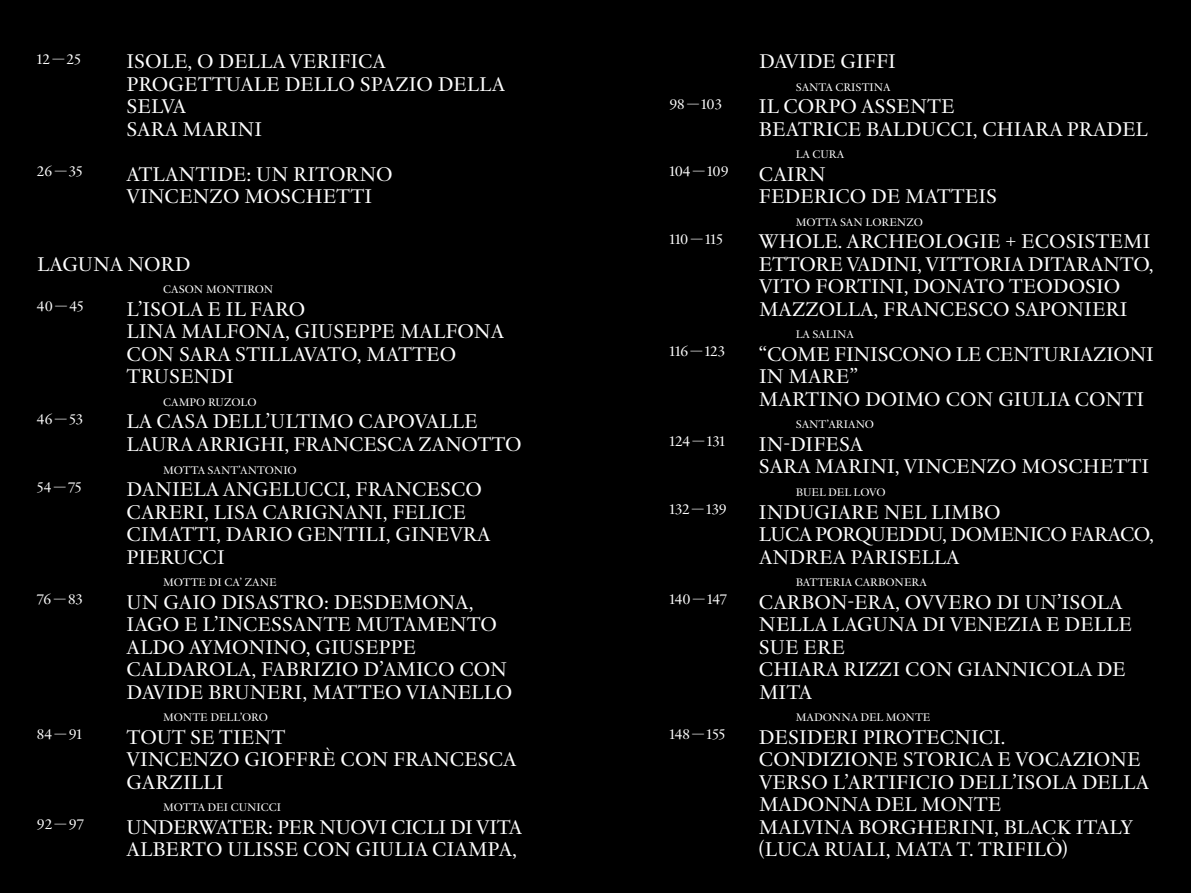
<style>
.page{position:relative;width:1191px;height:893px;background:#000}
.page>*{position:absolute;margin:0;border:0;box-sizing:border-box;transform-origin:0 0}
.t1{font:20.25px/22.5px "J Jannon";letter-spacing:.005em;color:#fff}
.t2{font:20.25px/22.5px "J Jannon";letter-spacing:-.015em;color:#fff}
.t3{font:14.25px "J Jannon";color:#fff}
.t4{font:11.25px "J Jannon";letter-spacing:.005em;color:#fff}
</style>
<div class="page">
<p class="t3" style="left:37px;top:49px;width:45px">12 — 25</p>
<p class="t1" style="left:126px;top:49px;width:380px">ISOLE, O DELLA VERIFICA<br>PROGETTUALE DELLO SPAZIO DELLA<br>SELVA<br>SARA MARINI</p>
<p class="t3" style="left:37px;top:161px;width:47px">26 — 35</p>
<p class="t1" style="left:126px;top:162px;width:268px">ATLANTIDE: UN RITORNO<br>VINCENZO MOSCHETTI</p>
<p class="t1" style="left:37px;top:252px;width:155px">LAGUNA NORD</p>
<p class="t4" style="left:163px;top:281px;width:112px">CASON MONTIRON</p>
<p class="t3" style="left:37px;top:296px;width:48px">40 — 45</p>
<p class="t1" style="left:126px;top:297px;width:379px">L’ISOLA E IL FARO<br>LINA MALFONA, GIUSEPPE MALFONA<br>CON SARA STILLAVATO, MATTEO<br>TRUSENDI</p>
<p class="t4" style="left:163px;top:394px;width:95px">CAMPO RUZOLO</p>
<p class="t3" style="left:37px;top:409px;width:48px">46 — 53</p>
<p class="t1" style="left:126px;top:409px;width:396px">LA CASA DELL’ULTIMO CAPOVALLE<br>LAURA ARRIGHI, FRANCESCA ZANOTTO</p>
<p class="t4" style="left:163px;top:461px;width:135px">MOTTA SANT’ANTONIO</p>
<p class="t3" style="left:37px;top:476px;width:46px">54 — 75</p>
<p class="t1" style="left:126px;top:477px;width:365px">DANIELA ANGELUCCI, FRANCESCO<br>CARERI, LISA CARIGNANI, FELICE<br>CIMATTI, DARIO GENTILI, GINEVRA<br>PIERUCCI</p>
<p class="t4" style="left:163px;top:574px;width:115px">MOTTE DI CA’ ZANE</p>
<p class="t3" style="left:37px;top:589px;width:47px">76 — 83</p>
<p class="t1" style="left:126px;top:589px;width:387px">UN GAIO DISASTRO: DESDEMONA,<br>IAGO E L’INCESSANTE MUTAMENTO<br>ALDO AYMONINO, GIUSEPPE<br>CALDAROLA, FABRIZIO D’AMICO CON<br>DAVIDE BRUNERI, MATTEO VIANELLO</p>
<p class="t4" style="left:163px;top:709px;width:106px">MONTE DELL’ORO</p>
<p class="t3" style="left:37px;top:724px;width:47px">84 — 91</p>
<p class="t1" style="left:126px;top:724px;width:391px">TOUT SE TIENT<br>VINCENZO GIOFFRÈ CON FRANCESCA<br>GARZILLI</p>
<p class="t4" style="left:163px;top:799px;width:119px">MOTTA DEI CUNICCI</p>
<p class="t3" style="left:37px;top:814px;width:48px">92 — 97</p>
<p class="t2" style="left:126px;top:814px;width:397px">UNDERWATER: PER NUOVI CICLI DI VITA<br>ALBERTO ULISSE CON GIULIA CIAMPA,</p>
<p class="t1" style="left:759px;top:49px;width:138px">DAVIDE GIFFI</p>
<p class="t4" style="left:795px;top:79px;width:96px">SANTA CRISTINA</p>
<p class="t3" style="left:669px;top:94px;width:54px">98 — 103</p>
<p class="t1" style="left:759px;top:94px;width:390px">IL CORPO ASSENTE<br>BEATRICE BALDUCCI, CHIARA PRADEL</p>
<p class="t4" style="left:795px;top:146px;width:50px">LA CURA</p>
<p class="t3" style="left:669px;top:161px;width:61px">104 — 109</p>
<p class="t1" style="left:759px;top:162px;width:239px">CAIRN<br>FEDERICO DE MATTEIS</p>
<p class="t4" style="left:795px;top:214px;width:129px">MOTTA SAN LORENZO</p>
<p class="t3" style="left:669px;top:229px;width:55px">110 — 115</p>
<p class="t1" style="left:759px;top:229px;width:396px">WHOLE. ARCHEOLOGIE + ECOSISTEMI ETTORE VADINI, VITTORIA DITARANTO, VITO FORTINI, DONATO TEODOSIO MAZZOLLA, FRANCESCO SAPONIERI</p>
<p class="t4" style="left:795px;top:326px;width:60px">LA SALINA</p>
<p class="t3" style="left:669px;top:341px;width:57px">116 — 123</p>
<p class="t1" style="left:759px;top:342px;width:396px">“COME FINISCONO LE CENTURIAZIONI<br>IN MARE”<br>MARTINO DOIMO CON GIULIA CONTI</p>
<p class="t4" style="left:795px;top:416px;width:80px">SANT’ARIANO</p>
<p class="t3" style="left:669px;top:431px;width:57px">124 — 131</p>
<p class="t1" style="left:759px;top:432px;width:392px">IN-DIFESA<br>SARA MARINI, VINCENZO MOSCHETTI</p>
<p class="t4" style="left:795px;top:484px;width:92px">BUEL DEL LOVO</p>
<p class="t3" style="left:669px;top:499px;width:59px">132 — 139</p>
<p class="t1" style="left:759px;top:499px;width:396px">INDUGIARE NEL LIMBO<br>LUCA PORQUEDDU, DOMENICO FARACO,<br>ANDREA PARISELLA</p>
<p class="t4" style="left:795px;top:574px;width:133px">BATTERIA CARBONERA</p>
<p class="t3" style="left:669px;top:589px;width:59px">140 — 147</p>
<p class="t1" style="left:759px;top:589px;width:374px">CARBON-ERA, OVVERO DI UN’ISOLA<br>NELLA LAGUNA DI VENEZIA E DELLE<br>SUE ERE<br>CHIARA RIZZI CON GIANNICOLA DE<br>MITA</p>
<p class="t4" style="left:795px;top:709px;width:136px">MADONNA DEL MONTE</p>
<p class="t3" style="left:669px;top:724px;width:57px">148 — 155</p>
<p class="t1" style="left:759px;top:724px;width:391px">DESIDERI PIROTECNICI.<br>CONDIZIONE STORICA E VOCAZIONE<br>VERSO L’ARTIFICIO DELL’ISOLA DELLA<br>MADONNA DEL MONTE<br>MALVINA BORGHERINI, BLACK ITALY (LUCA RUALI, MATA T. TRIFILÒ)</p>
</div>
